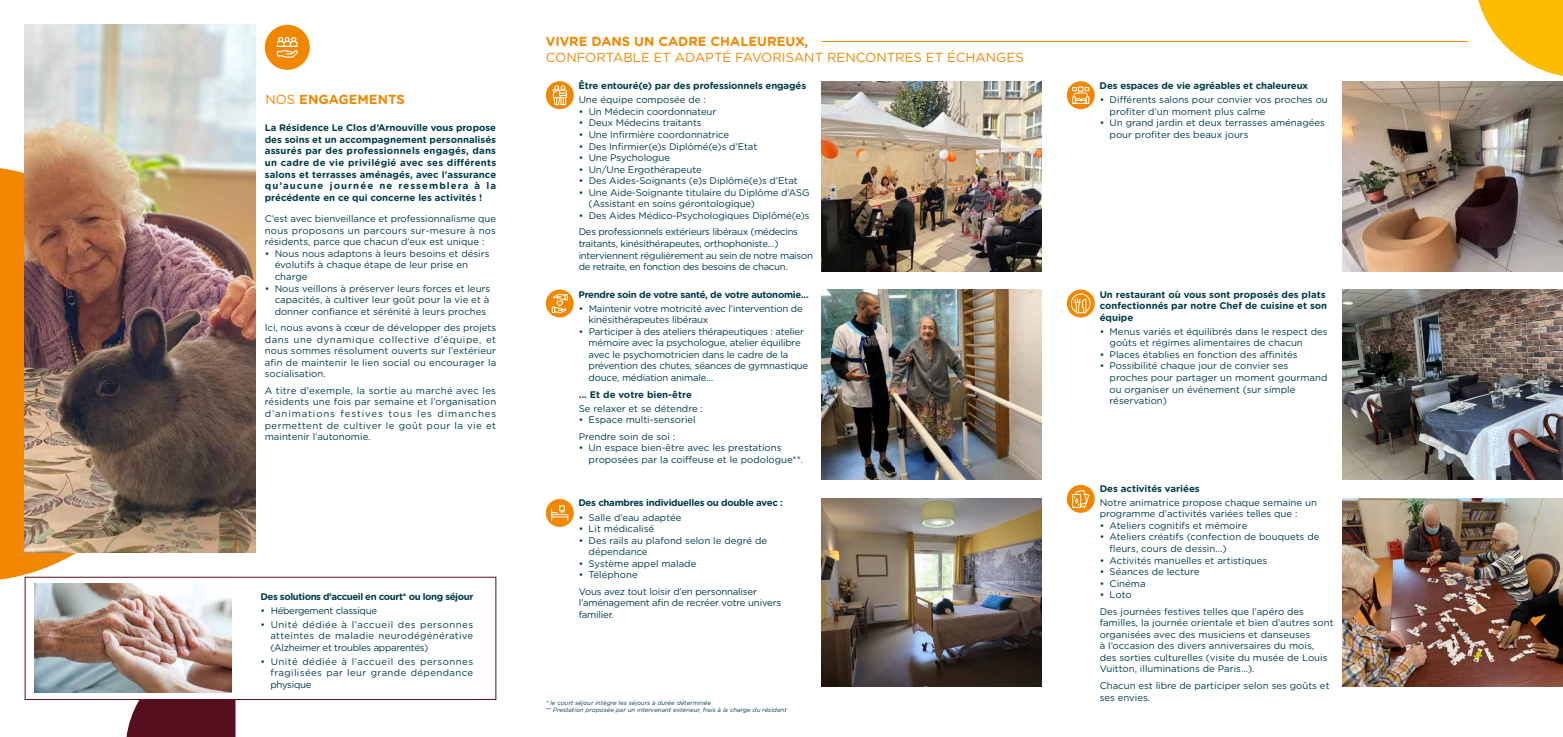
<style>
.page{position:relative;width:1563px;height:737px;background:#fff}
.page>*{position:absolute;margin:0;border:0;box-sizing:border-box;transform-origin:0 0}
.t1{font:13.12px "Gotham Rounded";color:#f18700}
.t2{font:700 13.12px "Gotham Rounded";color:#f18700}
.t3{font:9.62px/11.5px "Gotham Rounded";color:#003c4a}
.t4{font:700 9.62px/11.5px "Gotham Rounded";letter-spacing:-.01em;color:#003c4a;text-align:justify}
.t5{font:9.62px/11.5px "Gotham Rounded";letter-spacing:-.02em;color:#003c4a}
.t6{font:9.62px/11.5px "Gotham Rounded";letter-spacing:-.03em;color:#003c4a}
.t7{font:700 9.62px "Gotham Rounded";letter-spacing:-.03em;color:#003c4a}
.t8{font:700 9.62px "Gotham Rounded";letter-spacing:-.04em;color:#003c4a}
.t9{font:italic 6.12px/7.4px "Gotham Rounded";color:#003c4a}
.s1{font-weight:400}
</style>
<div class="page">
<svg style="left:1478px;top:0;width:85px;height:76px"></svg>
<hr style="left:821px;top:41px;width:647px;height:1px;background:#f18700">
<svg style="left:0;top:166px;width:178px;height:415px;fill:#f18700"></svg>
<img style="left:25px;top:25px;width:230px;height:527px">
<div style="left:265px;top:25px;width:45px;height:45px;background:#f18700;border-radius:50%"></div>
<svg style="left:277px;top:37px;width:21px;height:21px"></svg>
<img style="left:821px;top:81px;width:221px;height:190px">
<img style="left:821px;top:289px;width:221px;height:190px">
<img style="left:1342px;top:498px;width:221px;height:188px">
<img style="left:821px;top:498px;width:221px;height:188px">
<div style="left:546px;top:289px;width:28px;height:28px;background:#f18700;border-radius:50%"></div>
<svg style="left:551px;top:293px;width:17px;height:20px"></svg>
<div style="left:546px;top:499px;width:28px;height:28px;background:#f18700;border-radius:50%"></div>
<svg style="left:551px;top:505px;width:18px;height:16px"></svg>
<div style="left:546px;top:81px;width:28px;height:28px;background:#f18700;border-radius:50%"></div>
<svg style="left:552px;top:85px;width:15px;height:21px"></svg>
<img style="left:1342px;top:289px;width:221px;height:190px">
<div style="left:1067px;top:485px;width:27px;height:28px;background:#f18700;border-radius:50%"></div>
<svg style="left:1072px;top:489px;width:17px;height:19px"></svg>
<img style="left:1342px;top:81px;width:221px;height:190px">
<div style="left:1067px;top:289px;width:27px;height:28px;background:#f18700;border-radius:50%"></div>
<svg style="left:1070px;top:293px;width:21px;height:25px"></svg>
<div style="left:1067px;top:81px;width:27px;height:28px;background:#f18700;border-radius:50%"></div>
<svg style="left:1072px;top:86px;width:17px;height:18px"></svg>
<div style="left:126px;top:699px;width:109px;height:38px;background:#560f1e"></div>
<div style="left:25px;top:577px;width:471px;height:122px;background:#fff;border:1px solid #560f1e"></div>
<img style="left:35px;top:584px;width:196px;height:108px">
<h1 class="t2" style="left:265px;top:90px;width:141px"><span class="s1">NOS</span> ENGAGEMENTS</h1>
<p class="t4" style="left:265px;top:122px;width:233px">La Résidence Le Clos d’Arnouville vous propose des soins et un accompagnement personnalisés assurés par des professionnels engagés, dans un cadre de vie privilégié avec ses différents salons et terrasses aménagés, avec l’assurance qu’aucune journée ne ressemblera à la précédente en ce qui concerne les activités !</p>
<p class="t3" style="left:265px;top:212px;width:233px;text-align:justify">C’est avec bienveillance et professionnalisme que nous proposons un parcours sur-mesure à nos résidents, parce que chacun d’eux est unique :</p>
<p class="t3" style="left:275px;top:247px;width:216px;text-indent:-10px">• Nous nous adaptons à leurs besoins et désirs évolutifs à chaque étape de leur prise en charge</p>
<p class="t3" style="left:275px;top:282px;width:217px;text-align:justify;text-indent:-10px">• Nous veillons à préserver leurs forces et leurs capacités, à cultiver leur goût pour la vie et à donner confiance et sérénité à leurs proches</p>
<p class="t3" style="left:265px;top:321px;width:233px;text-align:justify">Ici, nous avons à cœur de développer des projets dans une dynamique collective d’équipe, et nous sommes résolument ouverts sur l’extérieur afin de maintenir le lien social ou encourager la socialisation.</p>
<p class="t3" style="left:265px;top:384px;width:233px;text-align:justify">A titre d’exemple, la sortie au marché avec les résidents une fois par semaine et l’organisation d’animations festives tous les dimanches permettent de cultiver le goût pour la vie et maintenir l’autonomie.</p>
<p class="t8" style="left:260px;top:589px;width:214px">Des solutions d’accueil en court* ou long séjour</p>
<p class="t6" style="left:260px;top:604px;width:118px">• Hébergement classique</p>
<p class="t3" style="left:270px;top:618px;width:204px;text-align:justify;text-indent:-10px">• Unité dédiée à l’accueil des personnes atteintes de maladie neurodégénérative (Alzheimer et troubles apparentés)</p>
<p class="t3" style="left:270px;top:655px;width:204px;text-align:justify;text-indent:-10px">• Unité dédiée à l’accueil des personnes fragilisées par leur grande dépendance physique</p>
<h1 class="t2" style="left:546px;top:32px;width:264px">VIVRE DANS UN CADRE CHALEUREUX,</h1>
<h1 class="t1" style="left:546px;top:48px;width:479px">CONFORTABLE ET ADAPTÉ FAVORISANT RENCONTRES ET ÉCHANGES</h1>
<p class="t4" style="left:578px;top:80px;width:229px">Être entouré(e) par des professionnels engagés</p>
<p class="t3" style="left:579px;top:94px;width:129px">Une équipe composée de :</p>
<p class="t3" style="left:579px;top:105px;width:139px">• Un Médecin coordonnateur</p>
<p class="t3" style="left:579px;top:117px;width:124px">• Deux Médecins traitants</p>
<p class="t3" style="left:579px;top:128px;width:152px">• Une Infirmière coordonnatrice</p>
<p class="t3" style="left:579px;top:140px;width:180px">• Des Infirmier(e)s Diplômé(e)s d’Etat</p>
<p class="t3" style="left:579px;top:151px;width:93px">• Une Psychologue</p>
<p class="t3" style="left:579px;top:163px;width:124px">• Un/Une Ergothérapeute</p>
<p class="t3" style="left:579px;top:175px;width:220px">• Des Aides-Soignants (e)s Diplômé(e)s d’Etat</p>
<p class="t3" style="left:588px;top:186px;width:223px;text-indent:-10px">• Une Aide-Soignante titulaire du Diplôme d’ASG (Assistant en soins gérontologique)</p>
<p class="t6" style="left:579px;top:207px;width:233px;line-height:16.5px">• Des Aides Médico-Psychologiques Diplômé(e)s<br>Des professionnels extérieurs libéraux (médecins</p>
<p class="t6" style="left:579px;top:237px;width:236px">traitants, kinésithérapeutes, orthophoniste…) interviennent régulièrement au sein de notre maison de retraite, en fonction des besoins de chacun.</p>
<p class="t7" style="left:578px;top:287px;width:232px">Prendre soin de votre santé, de votre autonomie...</p>
<p class="t5" style="left:588px;top:302px;width:216px;text-indent:-10px">• Maintenir votre motricité avec l’intervention de kinésithérapeutes libéraux</p>
<p class="t5" style="left:588px;top:325px;width:221px;text-indent:-10px">• Participer à des ateliers thérapeutiques : atelier mémoire avec la psychologue, atelier équilibre avec le psychomotricien dans le cadre de la prévention des chutes, séances de gymnastique douce, médiation animale…</p>
<p class="t4" style="left:579px;top:388px;width:115px">... Et de votre bien-être</p>
<p class="t3" style="left:579px;top:402px;width:126px">Se relaxer et se détendre :</p>
<p class="t3" style="left:579px;top:411px;width:119px;line-height:16.5px">• Espace multi-sensoriel<br>Prendre soin de soi :</p>
<p class="t3" style="left:588px;top:441px;width:216px;text-indent:-10px">• Un espace bien-être avec les prestations proposées par la coiffeuse et le podologue**.</p>
<p class="t7" style="left:578px;top:496px;width:206px">Des chambres individuelles ou double avec :</p>
<p class="t3" style="left:579px;top:511px;width:104px">• Salle d’eau adaptée</p>
<p class="t3" style="left:579px;top:522px;width:77px">• Lit médicalisé</p>
<p class="t3" style="left:588px;top:534px;width:180px;text-indent:-10px">• Des rails au plafond selon le degré de dépendance</p>
<p class="t3" style="left:579px;top:557px;width:119px">• Système appel malade</p>
<p class="t5" style="left:579px;top:566px;width:180px;line-height:16.5px">• Téléphone<br>Vous avez tout loisir d’en personnaliser</p>
<p class="t5" style="left:579px;top:596px;width:204px">l’aménagement afin de recréer votre univers familier.</p>
<p class="t9" style="left:546px;top:698px;width:242px">* le court séjour intègre les séjours à durée déterminée<br>** Prestation proposée par un intervenant extérieur, frais à la charge du résident</p>
<p class="t4" style="left:1099px;top:80px;width:210px">Des espaces de vie agréables et chaleureux</p>
<p class="t3" style="left:1109px;top:94px;width:220px;text-indent:-10px">• Différents salons pour convier vos proches ou profiter d’un moment plus calme</p>
<p class="t3" style="left:1109px;top:117px;width:217px;text-indent:-10px">• Un grand jardin et deux terrasses aménagées pour profiter des beaux jours</p>
<p class="t4" style="left:1099px;top:288px;width:229px;text-align:left">Un restaurant où vous sont proposés des plats confectionnés par notre Chef de cuisine et son équipe</p>
<p class="t3" style="left:1109px;top:325px;width:220px;text-indent:-10px">• Menus variés et équilibrés dans le respect des goûts et régimes alimentaires de chacun</p>
<p class="t3" style="left:1099px;top:348px;width:199px">• Places établies en fonction des affinités</p>
<p class="t3" style="left:1109px;top:360px;width:219px;text-indent:-10px">• Possibilité chaque jour de convier ses proches pour partager un moment gourmand ou organiser un événement (sur simple réservation)</p>
<p class="t4" style="left:1099px;top:482px;width:102px">Des activités variées</p>
<p class="t3" style="left:1099px;top:496px;width:219px">Notre animatrice propose chaque semaine un programme d’activités variées telles que :</p>
<p class="t3" style="left:1099px;top:519px;width:149px">• Ateliers cognitifs et mémoire</p>
<p class="t3" style="left:1109px;top:531px;width:211px;text-indent:-10px">• Ateliers créatifs (confection de bouquets de fleurs, cours de dessin…)</p>
<p class="t3" style="left:1099px;top:554px;width:169px">• Activités manuelles et artistiques</p>
<p class="t3" style="left:1099px;top:565px;width:101px">• Séances de lecture</p>
<p class="t3" style="left:1099px;top:577px;width:47px">• Cinéma</p>
<p class="t3" style="left:1099px;top:586px;width:206px;line-height:16.5px">• Loto<br>Des journées festives telles que l’apéro des</p>
<p class="t3" style="left:1099px;top:616px;width:235px">familles, la journée orientale et bien d’autres sont organisées avec des musiciens et danseuses<br>à l’occasion des divers anniversaires du mois,<br>des sorties culturelles (visite du musée de Louis Vuitton, illuminations de Paris…).</p>
<p class="t3" style="left:1099px;top:679px;width:231px">Chacun est libre de participer selon ses goûts et ses envies.</p>
</div>
